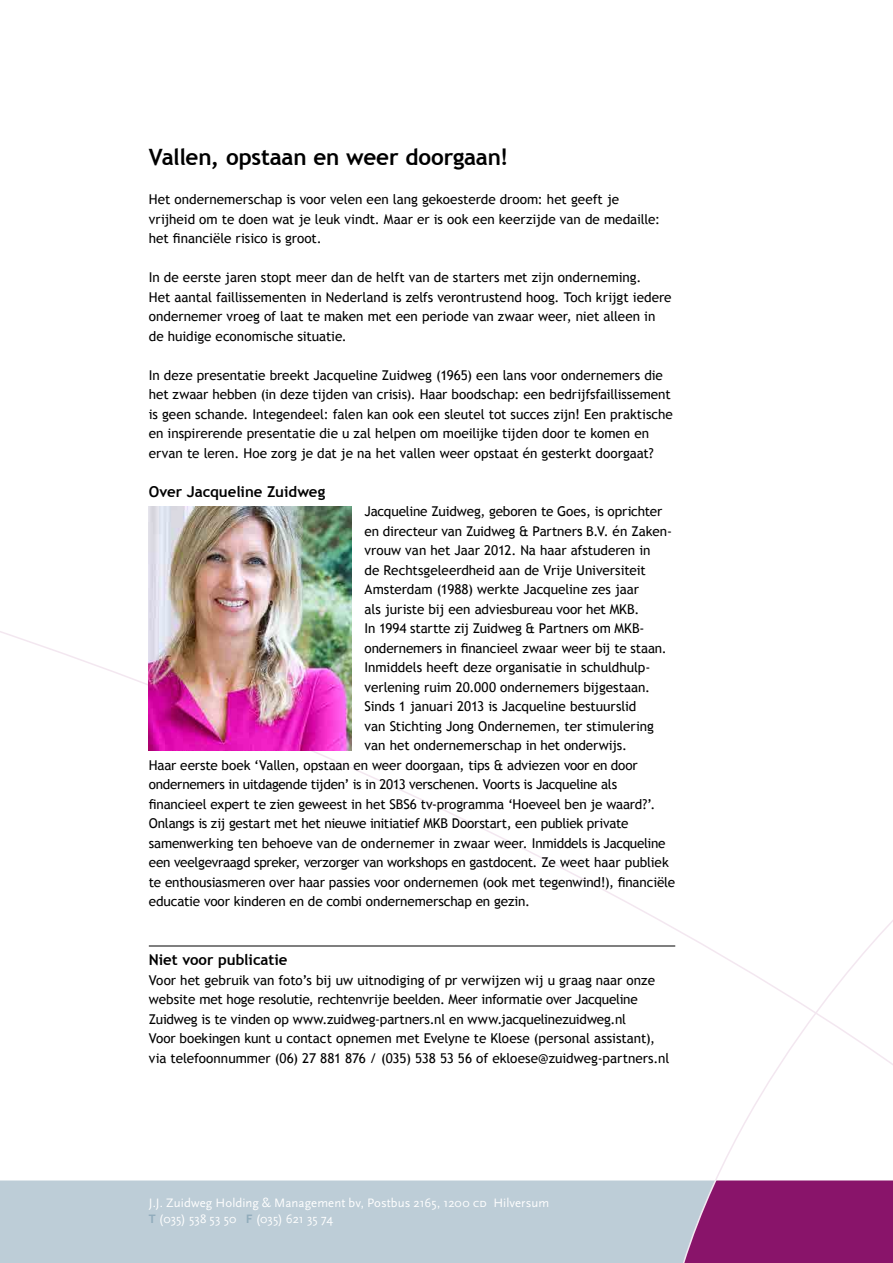
<style>
.page{position:relative;width:893px;height:1263px;background:#fff}
.page>*{position:absolute;margin:0;border:0;box-sizing:border-box;transform-origin:0 0}
.t1{font:700 22.5px "Trebuchet MS";letter-spacing:-.01em;color:#000}
.t2{font:700 15px "Trebuchet MS";color:#000}
.t3{font:13.5px/19.5px "Trebuchet MS";letter-spacing:-.005em;color:#000}
.t4{font:13.5px "Trebuchet MS";letter-spacing:-.025em;color:#000}
.t5{font:12.75px/16.5px "Scala Sans OT";letter-spacing:.005em;color:#fff}
.s1{font-weight:700;color:#91acbc}
</style>
<div class="page">
<div style="left:0;top:1180px;width:675px;height:83px;background:#bdcdd7"></div>
<svg style="left:675px;top:1082px;width:218px;height:181px"></svg>
<svg style="left:0;top:623px;width:893px;height:459px"></svg>
<img style="left:149px;top:506px;width:203px;height:244px">
<hr style="left:149px;top:946px;width:526px;height:1px;background:#000">
<h1 class="t1" style="left:149px;top:143px;width:361px">Vallen, opstaan en weer doorgaan!</h1>
<p class="t3" style="left:149px;top:190px;width:513px">Het ondernemerschap is voor velen een lang gekoesterde droom: het geeft je vrijheid om te doen wat je leuk vindt. Maar er is ook een keerzijde van de medaille: het financiële risico is groot.</p>
<p class="t3" style="left:149px;top:268px;width:524px">In de eerste jaren stopt meer dan de helft van de starters met zijn onderneming.<br>Het aantal faillissementen in Nederland is zelfs verontrustend hoog. Toch krijgt iedere ondernemer vroeg of laat te maken met een periode van zwaar weer, niet alleen in de huidige economische situatie.</p>
<p class="t3" style="left:149px;top:366px;width:526px">In deze presentatie breekt Jacqueline Zuidweg (1965) een lans voor ondernemers die het zwaar hebben (in deze tijden van crisis). Haar boodschap: een bedrijfsfaillissement is geen schande. Integendeel: falen kan ook een sleutel tot succes zijn! Een praktische en inspirerende presentatie die u zal helpen om moeilijke tijden door te komen en ervan te leren. Hoe zorg je dat je na het vallen weer opstaat én gesterkt doorgaat?</p>
<p class="t2" style="left:149px;top:482px;width:178px">Over Jacqueline Zuidweg</p>
<p class="t3" style="left:365px;top:502px;width:299px">Jacqueline Zuidweg, geboren te Goes, is oprichter</p>
<p class="t3" style="left:365px;top:522px;width:309px">en directeur van Zuidweg &amp; Partners B.V. én Zaken-</p>
<p class="t3" style="left:365px;top:541px;width:287px">vrouw van het Jaar 2012. Na haar afstuderen in</p>
<p class="t3" style="left:365px;top:561px;width:283px">de Rechtsgeleerdheid aan de Vrije Universiteit</p>
<p class="t3" style="left:365px;top:580px;width:276px">Amsterdam (1988) werkte Jacqueline zes jaar</p>
<p class="t3" style="left:365px;top:600px;width:276px">als juriste bij een adviesbureau voor het MKB.</p>
<p class="t3" style="left:365px;top:619px;width:281px">In 1994 startte zij Zuidweg &amp; Partners om MKB-</p>
<p class="t3" style="left:365px;top:639px;width:304px">ondernemers in financieel zwaar weer bij te staan.</p>
<p class="t3" style="left:365px;top:658px;width:285px">Inmiddels heeft deze organisatie in schuldhulp-</p>
<p class="t3" style="left:365px;top:678px;width:287px">verlening ruim 20.000 ondernemers bijgestaan.</p>
<p class="t3" style="left:365px;top:697px;width:273px">Sinds 1 januari 2013 is Jacqueline bestuurslid</p>
<p class="t3" style="left:365px;top:716px;width:291px">van Stichting Jong Ondernemen, ter stimulering</p>
<p class="t3" style="left:365px;top:736px;width:264px">van het ondernemerschap in het onderwijs.</p>
<p class="t3" style="left:149px;top:755px;width:490px">Haar eerste boek ‘Vallen, opstaan en weer doorgaan, tips &amp; adviezen voor en door</p>
<p class="t4" style="left:149px;top:777px;width:470px">ondernemers in uitdagende tijden’ is in 2013 verschenen. Voorts is Jacqueline als</p>
<p class="t3" style="left:149px;top:794px;width:508px">financieel expert te zien geweest in het SBS6 tv-programma ‘Hoeveel ben je waard?’.</p>
<p class="t3" style="left:149px;top:814px;width:481px">Onlangs is zij gestart met het nieuwe initiatief MKB Doorstart, een publiek private</p>
<p class="t3" style="left:149px;top:833px;width:518px">samenwerking ten behoeve van de ondernemer in zwaar weer. Inmiddels is Jacqueline</p>
<p class="t3" style="left:149px;top:853px;width:521px">een veelgevraagd spreker, verzorger van workshops en gastdocent. Ze weet haar publiek</p>
<p class="t3" style="left:149px;top:872px;width:528px">te enthousiasmeren over haar passies voor ondernemen (ook met tegenwind!), financiële</p>
<p class="t3" style="left:149px;top:892px;width:383px">educatie voor kinderen en de combi ondernemerschap en gezin.</p>
<p class="t2" style="left:149px;top:950px;width:140px">Niet voor publicatie</p>
<p class="t3" style="left:149px;top:970px;width:522px">Voor het gebruik van foto’s bij uw uitnodiging of pr verwijzen wij u graag naar onze website met hoge resolutie, rechtenvrije beelden. Meer informatie over Jacqueline Zuidweg is te vinden op www.zuidweg-partners.nl en www.jacquelinezuidweg.nl<br>Voor boekingen kunt u contact opnemen met Evelyne te Kloese (personal assistant), via telefoonnummer (06) 27 881 876 / (035) 538 53 56 of ekloese@zuidweg-partners.nl</p>
<p class="t5" style="left:149px;top:1194px;width:402px">J.J. Zuidweg Holding &amp; Management bv, Postbus 2165, 1200 CD Hilversum<br><span class="s1">T</span> (035) 538 53 50 <span class="s1">F</span> (035) 621 35 74</p>
</div>
